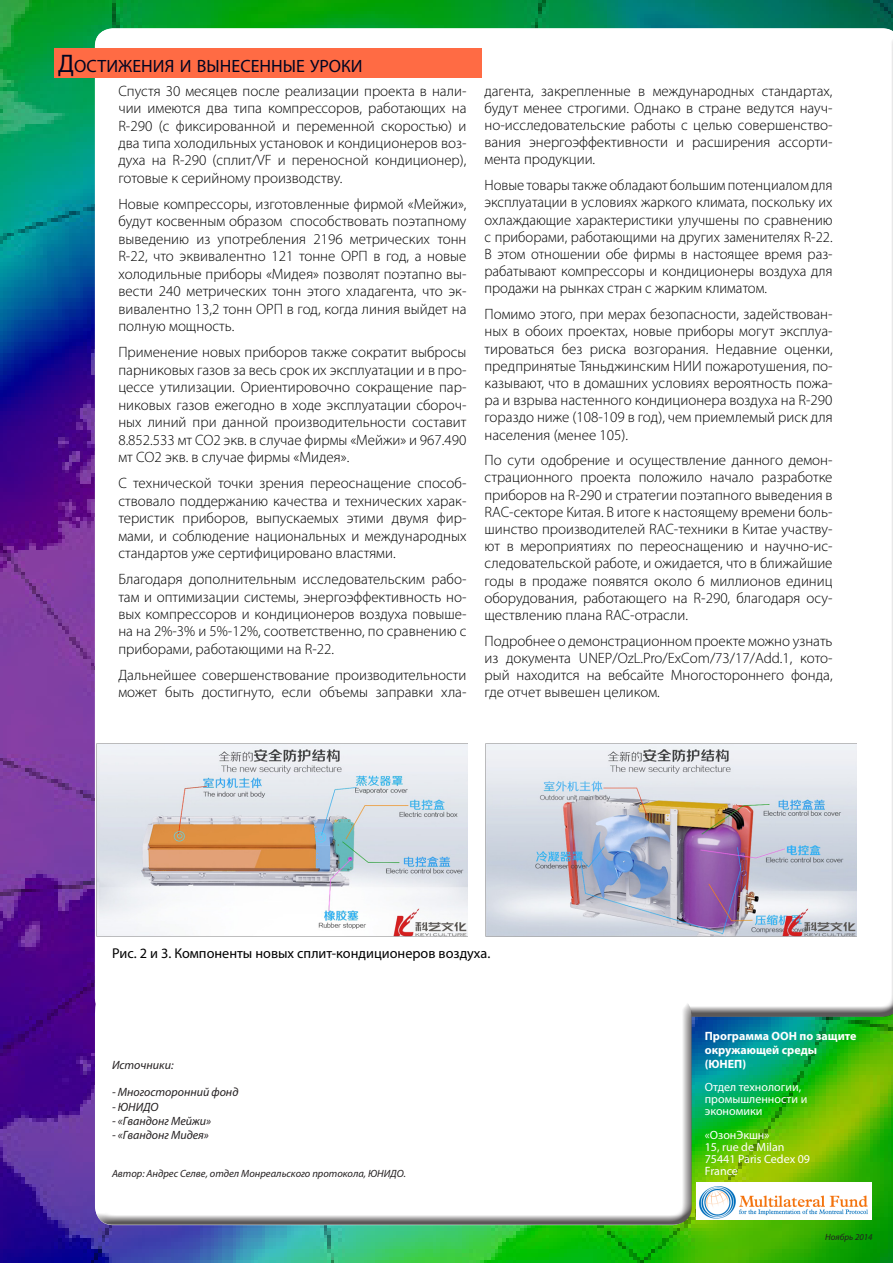
<style>
.page{position:relative;width:893px;height:1263px;background:#fff}
.page>*{position:absolute;margin:0;border:0;box-sizing:border-box;transform-origin:0 0}
.t1{font:17.85px "Hay Myriad Pro";color:#000521}
.t2{font:300 15px/17.2px "Myriad Pro";color:#000;text-align:justify}
.t3{font:14.25px "Myriad Pro";color:#000}
.t4{font:12px/12px "Myriad Pro";color:#fff}
.t5{font:italic 12px "Myriad Pro";color:#231f20}
.t6{font:700 12px/13.5px "Myriad Pro";color:#fff}
.t7{font:italic 10.5px "Myriad Pro";color:#231f20}
.t8{font:italic 9px "Myriad Pro";color:#231f20}
.s1{font-size:25.5px}
</style>
<div class="page">
<img style="left:0;top:0;width:893px;height:1263px">
<div style="left:93px;top:32px;width:800px;height:985px;background:#fff"></div>
<div style="left:93px;top:1000px;width:600px;height:225px;background:#fff"></div>
<img style="left:696px;top:1182px;width:176px;height:37px">
<div style="left:54px;top:48px;width:428px;height:30px;background:#ff6b44"></div>
<img style="left:96px;top:743px;width:372px;height:193px">
<img style="left:485px;top:743px;width:372px;height:194px">
<p class="t1" style="left:58px;top:55px;width:306px"><span class="s1">Д</span>остижения и вынесенные уроки</p>
<p class="t2" style="left:118px;top:82px;width:350px">Спустя 30 месяцев после реализации проекта в нали&shy;чии имеются два типа компрессоров, работающих на R-290 (с фиксированной и переменной скоростью) и два типа холодильных установок и кондиционеров воз&shy;духа на R-290 (сплит/VF и переносной кондиционер), готовые к серийному производству.</p>
<p class="t2" style="left:118px;top:195px;width:350px">Новые компрессоры, изготовленные фирмой «Мейжи», будут косвенным образом способствовать поэтапному выведению из употребления 2196 метрических тонн R-22, что эквивалентно 121 тонне ОРП в год, а новые холодильные приборы «Мидея» позволят поэтапно вы&shy;вести 240 метрических тонн этого хладагента, что эк&shy;вивалентно 13,2 тонн ОРП в год, когда линия выйдет на полную мощность.</p>
<p class="t2" style="left:118px;top:343px;width:350px">Применение новых приборов также сократит выбросы парниковых газов за весь срок их эксплуатации и в про&shy;цессе утилизации. Ориентировочно сокращение пар&shy;никовых газов ежегодно в ходе эксплуатации сбороч&shy;ных линий при данной производительности составит 8.852.533 мт CO2 экв. в случае фирмы «Мейжи» и 967.490 мт CO2 экв. в случае фирмы «Мидея».</p>
<p class="t2" style="left:118px;top:474px;width:350px">С технической точки зрения переоснащение способ&shy;ствовало поддержанию качества и технических харак&shy;теристик приборов, выпускаемых этими двумя фир&shy;мами, и соблюдение национальных и международных стандартов уже сертифицировано властями.</p>
<p class="t2" style="left:118px;top:570px;width:350px">Благодаря дополнительным исследовательским рабо&shy;там и оптимизации системы, энергоэффективность но&shy;вых компрессоров и кондиционеров воздуха повыше&shy;на на 2%-3% и 5%-12%, соответственно, по сравнению с приборами, работающими на R-22.</p>
<p class="t2" style="left:118px;top:666px;width:350px">Дальнейшее совершенствование производительности может быть достигнуто, если объемы заправки хла-</p>
<p class="t2" style="left:484px;top:82px;width:350px">дагента, закрепленные в международных стандартах, будут менее строгими. Однако в стране ведутся науч&shy;но-исследовательские работы с целью совершенство&shy;вания энергоэффективности и расширения ассорти&shy;мента продукции.</p>
<p class="t2" style="left:484px;top:176px;width:350px">Новые товары также обладают большим потенциалом для эксплуатации в условиях жаркого климата, поскольку их охлаждающие характеристики улучшены по сравнению с приборами, работающими на других заменителях R-22.<br>В этом отношении обе фирмы в настоящее время раз&shy;рабатывают компрессоры и кондиционеры воздуха для продажи на рынках стран с жарким климатом.</p>
<p class="t2" style="left:484px;top:305px;width:350px">Помимо этого, при мерах безопасности, задействован&shy;ных в обоих проектах, новые приборы могут эксплуа&shy;тироваться без риска возгорания. Недавние оценки, предпринятые Тяньджинским НИИ пожаротушения, по&shy;казывают, что в домашних условиях вероятность пожа&shy;ра и взрыва настенного кондиционера воздуха на R-290 гораздо ниже (108-109 в год), чем приемлемый риск для населения (менее 105).</p>
<p class="t2" style="left:484px;top:451px;width:350px">По сути одобрение и осуществление данного демон&shy;страционного проекта положило начало разработке приборов на R-290 и стратегии поэтапного выведения в RAC-секторе Китая. В итоге к настоящему времени боль&shy;шинство производителей RAC-техники в Китае участву&shy;ют в мероприятиях по переоснащению и научно-ис&shy;следовательской работе, и ожидается, что в ближайшие годы в продаже появятся около 6 миллионов единиц оборудования, работающего на R-290, благодаря осу&shy;ществлению плана RAC-отрасли.</p>
<p class="t2" style="left:484px;top:632px;width:350px">Подробнее о демонстрационном проекте можно узнать из документа UNEP/OzL.Pro/ExCom/73/17/Add.1, кото&shy;рый находится на вебсайте Многостороннего фонда, где отчет вывешен целиком.</p>
<p class="t3" style="left:112px;top:944px;width:380px">Pис. 2 и 3. Компоненты новых сплит-кондиционеров воздуха.</p>
<p class="t5" style="left:112px;top:1057px;width:63px">Источники:</p>
<p class="t5" style="left:112px;top:1085px;width:128px">- Многосторонний фонд</p>
<p class="t5" style="left:112px;top:1099px;width:48px">- ЮНИДО</p>
<p class="t5" style="left:112px;top:1113px;width:101px">- «Гвандонг Мейжи»</p>
<p class="t5" style="left:112px;top:1128px;width:98px">- «Гвандонг Мидея»</p>
<p class="t7" style="left:112px;top:1167px;width:295px">Автор: Андрес Селве, отдел Монреальского протокола, ЮНИДО.</p>
<p class="t6" style="left:705px;top:1029px;width:153px">Программа ООН по защите окружающей среды</p>
<p class="t6" style="left:705px;top:1057px;width:43px">(ЮНЕП)</p>
<p class="t4" style="left:705px;top:1080px;width:104px">Отдел технологии, промышленности и экономики</p>
<p class="t4" style="left:705px;top:1129px;width:66px">«ОзонЭкшн»</p>
<p class="t4" style="left:705px;top:1141px;width:81px">15, rue de Milan</p>
<p class="t4" style="left:705px;top:1153px;width:107px">75441 Paris Cedex 09</p>
<p class="t4" style="left:705px;top:1165px;width:35px">France</p>
<p class="t8" style="left:825px;top:1231px;width:49px">Ноябрь 2014</p>
</div>
